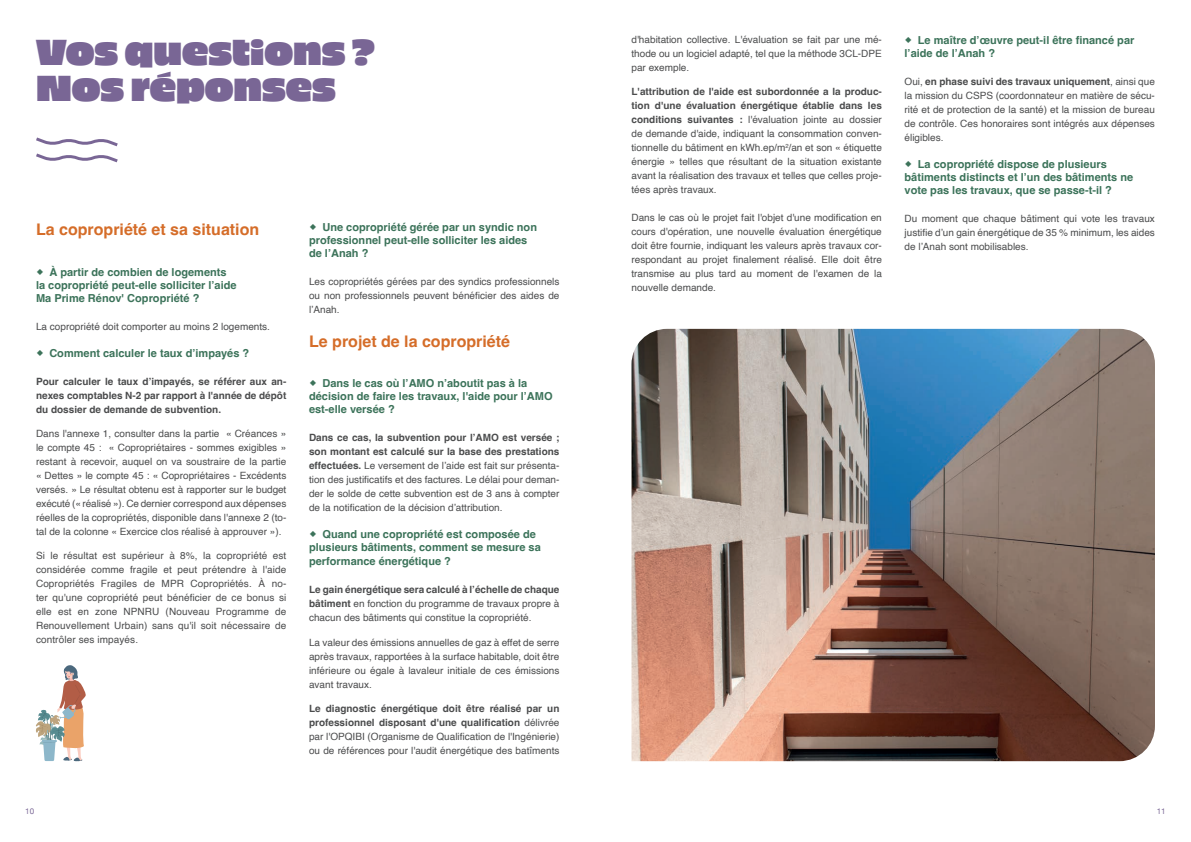
<style>
.page{position:relative;width:1191px;height:842px;background:#fff}
.page>*{position:absolute;margin:0;border:0;box-sizing:border-box;transform-origin:0 0}
.t1{font:36px/36px "Piepie";color:#796695}
.t2{font:700 16px "Helvetica";color:#d56d29}
.t3{font:700 11px/13px "Helvetica";color:#3c735a}
.t4{font:10px/14px "Helvetica";color:#4b4c4d;text-align:justify}
.t5{font:700 10px/14px "Helvetica";color:#4b4c4d;text-align:justify}
.t6{font:8px "Helvetica Neue";color:#796695}
.s1{font-weight:700}
</style>
<div class="page">
<img style="left:631px;top:329px;width:524px;height:432px">
<svg style="left:36px;top:665px;width:50px;height:96px"></svg>
<svg style="left:36px;top:137px;width:82px;height:26px"></svg>
<h1 class="t1" style="left:36px;top:31px;width:340px">VOS QUESTIONS ?<br>NOS RÉPONSES</h1>
<h2 class="t2" style="left:36px;top:219px;width:225px">La copropriété et sa situation</h2>
<p class="t3" style="left:36px;top:266px;width:202px;text-indent:13px">À partir de combien de logements la copropriété peut-elle solliciter l’aide<br>Ma Prime Rénov' Copropriété ?</p>
<p class="t4" style="left:36px;top:319px;width:235px">La copropriété doit comporter au moins 2 logements.</p>
<p class="t3" style="left:49px;top:347px;width:201px">Comment calculer le taux d’impayés ?</p>
<p class="t5" style="left:36px;top:375px;width:252px">Pour calculer le taux d’impayés, se référer aux an&shy;nexes comptables N-2 par rapport à l'année de dépôt du dossier de demande de subvention.</p>
<p class="t4" style="left:36px;top:426px;width:252px">Dans l'annexe 1, consulter dans la partie « Créances » le compte 45 : « Copropriétaires - sommes exigibles » restant à recevoir, auquel on va soustraire de la partie « Dettes » le compte 45 : « Copropriétaires - Excédents versés. » Le résultat obtenu est à rapporter sur le budget exécuté (« réalisé »). Ce dernier correspond aux dépenses réelles de la copropriétés, disponible dans l'annexe 2 (to&shy;tal de la colonne « Exercice clos réalisé à approuver »).</p>
<p class="t4" style="left:36px;top:548px;width:252px">Si le résultat est supérieur à 8%, la copropriété est considérée comme fragile et peut prétendre à l'aide Copropriétés Fragiles de MPR Copropriétés. À no&shy;ter qu'une copropriété peut bénéficier de ce bonus si elle est en zone NPNRU (Nouveau Programme de Renouvellement Urbain) sans qu'il soit nécessaire de contrôler ses impayés.</p>
<p class="t3" style="left:309px;top:222px;width:229px;text-indent:13px">Une copropriété gérée par un syndic non professionnel peut-elle solliciter les aides de l’Anah ?</p>
<p class="t4" style="left:309px;top:275px;width:252px">Les copropriétés gérées par des syndics professionnels ou non professionnels peuvent bénéficier des aides de l’Anah.</p>
<h2 class="t2" style="left:309px;top:332px;width:202px">Le projet de la copropriété</h2>
<p class="t3" style="left:309px;top:378px;width:245px;text-indent:13px">Dans le cas où l’AMO n’aboutit pas à la décision de faire les travaux, l'aide pour l’AMO est-elle versée ?</p>
<p class="t4" style="left:309px;top:431px;width:252px"><span class="s1">Dans ce cas, la subvention pour l’AMO est versée ; son montant est calculé sur la base des prestations effectuées.</span> Le versement de l’aide est fait sur présenta&shy;tion des justificatifs et des factures. Le délai pour deman&shy;der le solde de cette subvention est de 3 ans à compter de la notification de la décision d’attribution.</p>
<p class="t3" style="left:309px;top:529px;width:233px;text-indent:13px">Quand une copropriété est composée de plusieurs bâtiments, comment se mesure sa</p>
<p class="t3" style="left:309px;top:556px;width:143px">performance énergétique ?</p>
<p class="t4" style="left:309px;top:583px;width:252px"><span class="s1">Le gain énergétique sera calculé à l’échelle de chaque bâtiment</span> en fonction du programme de travaux propre à chacun des bâtiments qui constitue la copropriété.</p>
<p class="t4" style="left:309px;top:636px;width:252px">La valeur des émissions annuelles de gaz à effet de serre après travaux, rapportées à la surface habitable, doit être inférieure ou égale à lavaleur initiale de ces émissions avant travaux.</p>
<p class="t4" style="left:309px;top:702px;width:252px"><span class="s1">Le diagnostic énergétique doit être réalisé par un professionnel disposant d'une qualification</span> délivrée par l'OPQIBI (Organisme de Qualification de l'Ingénierie) ou de références pour l'audit énergétique des batîments</p>
<p class="t4" style="left:631px;top:33px;width:252px">d'habitation collective. L'évaluation se fait par une mé&shy;thode ou un logiciel adapté, tel que la méthode 3CL-DPE par exemple.</p>
<p class="t4" style="left:631px;top:85px;width:252px"><span class="s1">L'attribution de l'aide est subordonnée a la produc&shy;tion d'une évaluation énergétique établie dans les conditions suivantes :</span> l'évaluation jointe au dossier de demande d'aide, indiquant la consommation conven&shy;tionnelle du bâtiment en kWh.ep/m<sup>2</sup>/an et son « étiquette énergie » telles que résultant de la situation existante avant la réalisation des travaux et telles que celles proje&shy;tées après travaux.</p>
<p class="t4" style="left:631px;top:211px;width:252px">Dans le cas où le projet fait l'objet d'une modification en cours d'opération, une nouvelle évaluation énergétique doit être fournie, indiquant les valeurs après travaux cor&shy;respondant au projet finalement réalisé. Elle doit être transmise au plus tard au moment de l'examen de la nouvelle demande.</p>
<p class="t3" style="left:904px;top:35px;width:231px;text-indent:13px">Le maître d’œuvre peut-il être financé par l’aide de l’Anah ?</p>
<p class="t4" style="left:904px;top:75px;width:252px">Oui, <span class="s1">en phase suivi des travaux uniquement</span>, ainsi que la mission du CSPS (coordonnateur en matière de sécu&shy;rité et de protection de la santé) et la mission de bureau de contrôle. Ces honoraires sont intégrés aux dépenses éligibles.</p>
<p class="t3" style="left:904px;top:159px;width:230px;text-indent:13px">La copropriété dispose de plusieurs bâtiments distincts et l’un des bâtiments ne vote pas les travaux, que se passe-t-il ?</p>
<p class="t4" style="left:904px;top:212px;width:252px">Du moment que chaque bâtiment qui vote les travaux justifie d’un gain énergétique de 35 % minimum, les aides de l’Anah sont mobilisables.</p>
<p class="t6" style="left:25px;top:805px;width:10px">10</p>
<p class="t6" style="left:1156px;top:805px;width:10px">11</p>
</div>
